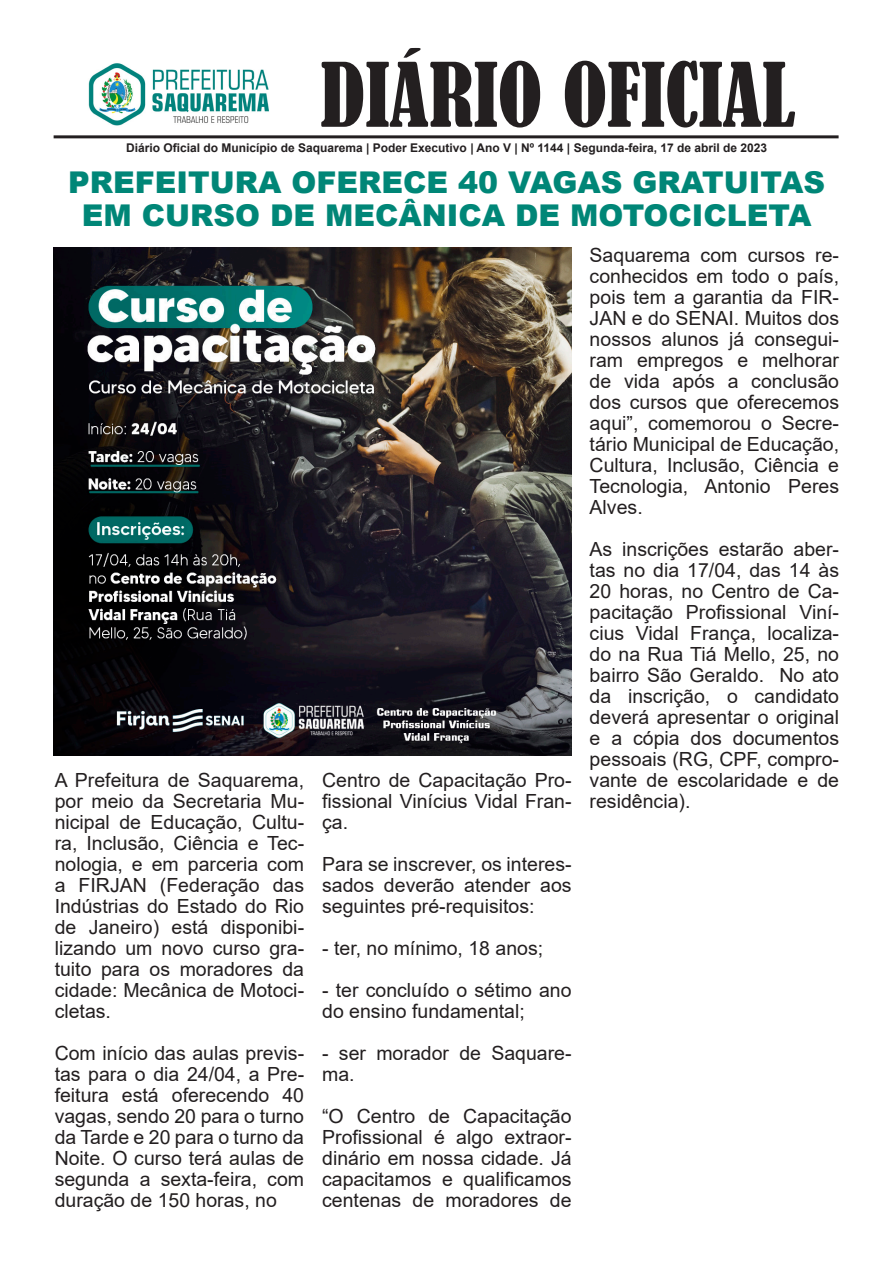
<style>
.page{position:relative;width:893px;height:1263px;background:#fff}
.page>*{position:absolute;margin:0;border:0;box-sizing:border-box;transform-origin:0 0}
.t1{font:condensed 82.5px "Bernard";color:#231f20}
.t2{font:900 30px/33px "Arial";color:#008677;text-align:center}
.t3{font:19.5px/21px "Arial";color:#231f20;text-align:justify}
.t4{font:700 12px "Arial";color:#231f20}
</style>
<div class="page">
<hr style="left:54px;top:135px;width:785px;height:3px;background:#231f20">
<img style="left:88px;top:63px;width:181px;height:63px">
<img style="left:54px;top:248px;width:518px;height:508px">
<p class="t1" style="left:321px;top:47px;width:476px">DIÁRIO OFICIAL</p>
<p class="t4" style="left:126px;top:139px;width:642px">Diário Oficial do Município de Saquarema | Poder Executivo | Ano V | Nº 1144 | Segunda-feira, 17 de abril de 2023</p>
<p class="t2" style="left:68px;top:164px;width:759px">PREFEITURA OFERECE 40 VAGAS GRATUITAS<br>EM CURSO DE MECÂNICA DE MOTOCICLETA</p>
<p class="t3" style="left:55px;top:769px;width:251px">A Prefeitura de Saquarema, por meio da Secretaria Mu&shy;nicipal de Educação, Cultu&shy;ra, Inclusão, Ciência e Tec&shy;nologia, e em parceria com a FIRJAN (Federação das Indústrias do Estado do Rio de Janeiro) está disponibi&shy;lizando um novo curso gra&shy;tuito para os moradores da cidade: Mecânica de Motoci&shy;cletas.</p>
<p class="t3" style="left:55px;top:1042px;width:251px">Com início das aulas previs&shy;tas para o dia 24/04, a Pre&shy;feitura está oferecendo 40 vagas, sendo 20 para o turno da Tarde e 20 para o turno da Noite. O curso terá aulas de segunda a sexta-feira, com duração de 150 horas, no</p>
<p class="t3" style="left:322px;top:769px;width:251px">Centro de Capacitação Pro&shy;fissional Vinícius Vidal Fran&shy;ça.</p>
<p class="t3" style="left:322px;top:853px;width:251px">Para se inscrever, os interes&shy;sados deverão atender aos seguintes pré-requisitos:</p>
<p class="t3" style="left:322px;top:937px;width:223px">- ter, no mínimo, 18 anos;</p>
<p class="t3" style="left:322px;top:979px;width:251px">- ter concluído o sétimo ano do ensino fundamental;</p>
<p class="t3" style="left:322px;top:1042px;width:251px">- ser morador de Saquare&shy;ma.</p>
<p class="t3" style="left:322px;top:1105px;width:251px">“O Centro de Capacitação Profissional é algo extraor&shy;dinário em nossa cidade. Já capacitamos e qualificamos centenas de moradores de</p>
<p class="t3" style="left:590px;top:244px;width:251px">Saquarema com cursos re&shy;conhecidos em todo o país, pois tem a garantia da FIR-JAN e do SENAI. Muitos dos nossos alunos já consegui&shy;ram empregos e melhorar de vida após a conclusão dos cursos que oferecemos aqui”, comemorou o Secre&shy;tário Municipal de Educação, Cultura, Inclusão, Ciência e Tecnologia, Antonio Peres Alves.</p>
<p class="t3" style="left:590px;top:538px;width:251px">As inscrições estarão aber&shy;tas no dia 17/04, das 14 às 20 horas, no Centro de Ca&shy;pacitação Profissional Viní&shy;cius Vidal França, localiza&shy;do na Rua Tiá Mello, 25, no bairro São Geraldo. No ato da inscrição, o candidato deverá apresentar o original e a cópia dos documentos pessoais (RG, CPF, compro&shy;vante de escolaridade e de residência).</p>
</div>
